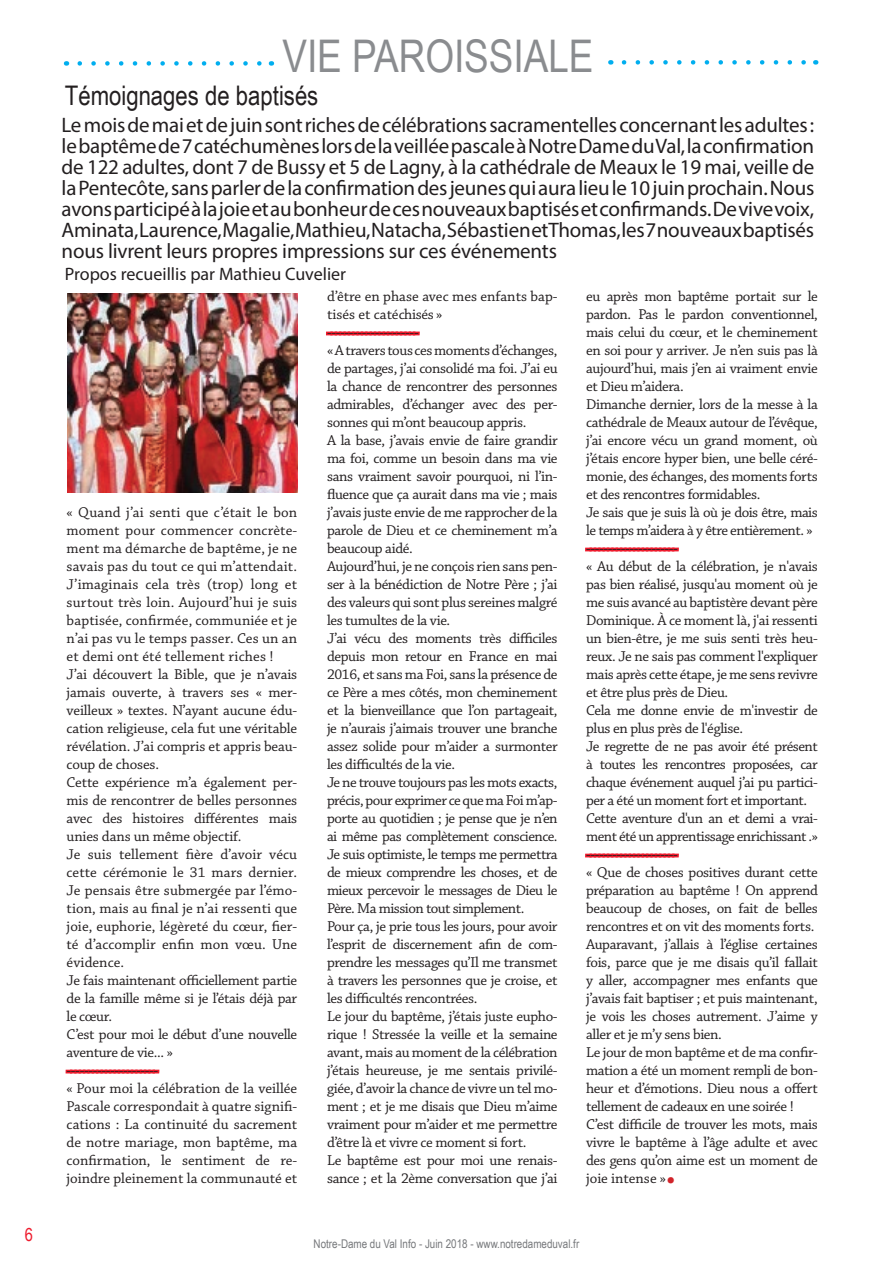
<style>
.page{position:relative;width:893px;height:1263px;background:#fff}
.page>*{position:absolute;margin:0;border:0;box-sizing:border-box;transform-origin:0 0}
.t1{font:45px "Arial Narrow";color:#8a8c8f}
.t2{font:27px "Arial Narrow";color:#231f20}
.t3{font:21px/21px "Myriad Pro";letter-spacing:-.01em;color:#231f20;text-align:justify}
.t4{font:18px "Myriad Pro";color:#231f20}
.t5{font:18px "Arial Narrow";color:#ee1b2d}
.t6{font:15px/18px "Chaparral Pro";letter-spacing:-.025em;color:#231f20}
.t7{font:15px/18px "Chaparral Pro";color:#231f20}
.t8{font:12px "Arial Narrow";color:#76787b}
.s1{font-size:30px;color:#d1232a}
</style>
<div class="page">
<svg style="left:80px;top:61px;width:182px;height:5px"></svg>
<svg style="left:624px;top:60px;width:182px;height:5px"></svg>
<svg style="left:65px;top:1069px;width:95px;height:5px"></svg>
<svg style="left:326px;top:331px;width:94px;height:5px"></svg>
<svg style="left:585px;top:547px;width:94px;height:5px"></svg>
<svg style="left:585px;top:853px;width:94px;height:5px"></svg>
<img style="left:67px;top:293px;width:230px;height:200px">
<p class="t5" style="left:25px;top:1221px;width:10px">6</p>
<h1 class="t1" style="left:282px;top:23px;width:313px">VIE PAROISSIALE</h1>
<h2 class="t2" style="left:65px;top:75px;width:255px">Témoignages de baptisés</h2>
<p class="t3" style="left:62px;top:114px;width:754px">Le mois de mai et de juin sont riches de célébrations sacramentelles concernant les adultes : le baptême de 7 catéchumènes lors de la veillée pascale à Notre Dame du Val, la confirmation de 122 adultes, dont 7 de Bussy et 5 de Lagny, à la cathédrale de Meaux le 19 mai, veille de la Pentecôte, sans parler de la confirmation des jeunes qui aura lieu le 10 juin prochain. Nous avons participé à la joie et au bonheur de ces nouveaux baptisés et confirmands. De vive voix, Aminata, Laurence, Magalie, Mathieu, Natacha, Sébastien etThomas, les 7 nouveaux baptisés nous livrent leurs propres impressions sur ces événements</p>
<p class="t4" style="left:65px;top:263px;width:283px">Propos recueillis par Mathieu Cuvelier</p>
<p class="t7" style="left:67px;top:504px;width:232px">« Quand j’ai senti que c’était le bon moment pour commencer concrète&shy;ment ma démarche de baptême, je ne savais pas du tout ce qui m’attendait.<br>J’imaginais cela très (trop) long et surtout très loin. Aujourd’hui je suis baptisée, confirmée, communiée et je n’ai pas vu le temps passer. Ces un an et demi ont été tellement riches !<br>J’ai découvert la Bible, que je n’avais jamais ouverte, à travers ses « mer&shy;veilleux » textes. N’ayant aucune édu&shy;cation religieuse, cela fut une véritable révélation. J’ai compris et appris beau&shy;coup de choses.<br>Cette expérience m’a également per&shy;mis de rencontrer de belles personnes avec des histoires différentes mais unies dans un même objectif.<br>Je suis tellement fière d’avoir vécu cette cérémonie le 31 mars dernier.<br>Je pensais être submergée par l’émo&shy;tion, mais au final je n’ai ressenti que joie, euphorie, légèreté du cœur, fier&shy;té d’accomplir enfin mon vœu. Une évidence.<br>Je fais maintenant officiellement partie de la famille même si je l’étais déjà par le cœur.<br>C’est pour moi le début d’une nouvelle aventure de vie... »<br>---------------------<br>« Pour moi la célébration de la veillée Pascale correspondait à quatre signifi&shy;cations : La continuité du sacrement de notre mariage, mon baptême, ma confirmation, le sentiment de re&shy;joindre pleinement la communauté et</p>
<p class="t6" style="left:327px;top:288px;width:232px">d’être en phase avec mes enfants bap&shy;tisés et catéchisés »<br>---------------------<br>« A travers tous ces moments d’échanges, de partages, j’ai consolidé ma foi. J’ai eu la chance de rencontrer des personnes admirables, d’échanger avec des per&shy;sonnes qui m’ont beaucoup appris.<br>A la base, j’avais envie de faire grandir ma foi, comme un besoin dans ma vie sans vraiment savoir pourquoi, ni l’in&shy;fluence que ça aurait dans ma vie ; mais j’avais juste envie de me rapprocher de la parole de Dieu et ce cheminement m’a beaucoup aidé.<br>Aujourd’hui, je ne conçois rien sans pen&shy;ser à la bénédiction de Notre Père ; j’ai des valeurs qui sont plus sereines malgré les tumultes de la vie.<br>J’ai vécu des moments très difficiles depuis mon retour en France en mai 2016, et sans ma Foi, sans la présence de ce Père a mes côtés, mon cheminement et la bienveillance que l’on partageait, je n’aurais j’aimais trouver une branche assez solide pour m’aider a surmonter les difficultés de la vie.<br>Je ne trouve toujours pas les mots exacts, précis, pour exprimer ce que ma Foi m’ap&shy;porte au quotidien ; je pense que je n’en ai même pas complètement conscience.<br>Je suis optimiste, le temps me permettra de mieux comprendre les choses, et de mieux percevoir le messages de Dieu le Père. Ma mission tout simplement.<br>Pour ça, je prie tous les jours, pour avoir l’esprit de discernement afin de com&shy;prendre les messages qu’Il me transmet à travers les personnes que je croise, et les difficultés rencontrées.<br>Le jour du baptême, j’étais juste eupho&shy;rique ! Stressée la veille et la semaine avant, mais au moment de la célébration j’étais heureuse, je me sentais privilé&shy;giée, d’avoir la chance de vivre un tel mo&shy;ment ; et je me disais que Dieu m’aime vraiment pour m’aider et me permettre d’être là et vivre ce moment si fort.<br>Le baptême est pour moi une renais&shy;sance ; et la 2ème conversation que j’ai</p>
<p class="t6" style="left:586px;top:288px;width:233px">eu après mon baptême portait sur le pardon. Pas le pardon conventionnel, mais celui du cœur, et le cheminement en soi pour y arriver. Je n’en suis pas là aujourd’hui, mais j’en ai vraiment envie et Dieu m’aidera.<br>Dimanche dernier, lors de la messe à la cathédrale de Meaux autour de l’évêque, j’ai encore vécu un grand moment, où j’étais encore hyper bien, une belle céré&shy;monie, des échanges, des moments forts et des rencontres formidables.<br>Je sais que je suis là où je dois être, mais le temps m’aidera à y être entièrement. » ---------------------<br>« Au début de la célébration, je n'avais pas bien réalisé, jusqu'au moment où je me suis avancé au baptistère devant père Dominique. À ce moment là, j'ai ressenti un bien-être, je me suis senti très heu&shy;reux. Je ne sais pas comment l'expliquer mais après cette étape, je me sens revivre et être plus près de Dieu.<br>Cela me donne envie de m'investir de plus en plus près de l'église.<br>Je regrette de ne pas avoir été présent à toutes les rencontres proposées, car chaque événement auquel j’ai pu partici&shy;per a été un moment fort et important.<br>Cette aventure d'un an et demi a vrai&shy;ment été un apprentissage enrichissant .» ---------------------<br>« Que de choses positives durant cette préparation au baptême ! On apprend beaucoup de choses, on fait de belles rencontres et on vit des moments forts.<br>Auparavant, j’allais à l’église certaines fois, parce que je me disais qu’il fallait y aller, accompagner mes enfants que j’avais fait baptiser ; et puis maintenant, je vois les choses autrement. J’aime y aller et je m’y sens bien.<br>Le jour de mon baptême et de ma confir&shy;mation a été un moment rempli de bon&shy;heur et d’émotions. Dieu nous a offert tellement de cadeaux en une soirée !<br>C’est difficile de trouver les mots, mais vivre le baptême à l’âge adulte et avec des gens qu’on aime est un moment de joie intense »<span class="s1">•</span></p>
<p class="t8" style="left:314px;top:1235px;width:267px">Notre-Dame du Val Info - Juin 2018 - www.notredameduval.fr</p>
</div>
